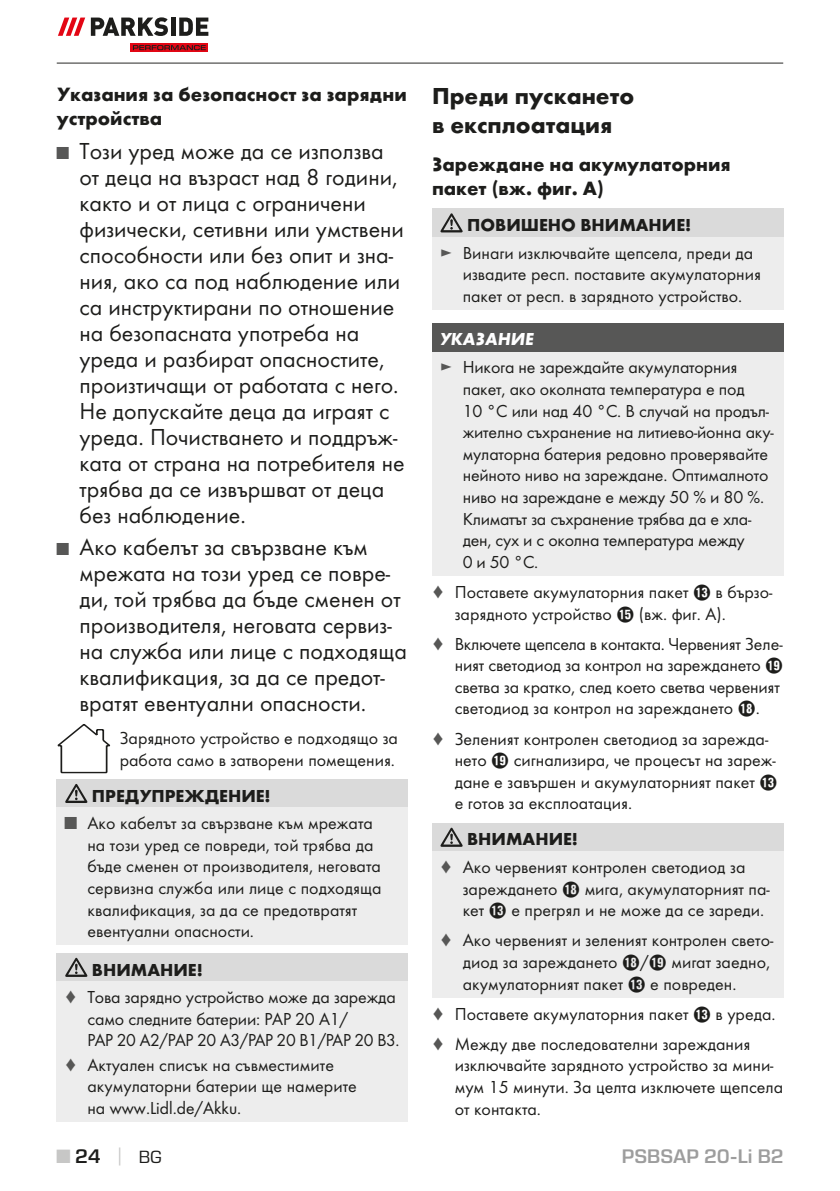
<style>
.page{position:relative;width:840px;height:1191px;background:#fff}
.page>*{position:absolute;margin:0;border:0;box-sizing:border-box;transform-origin:0 0}
.t1{font:24px/26px "Futura Boo";color:#1d1d1b}
.t2{font:700 24px/28.8px "Futura";color:#1d1d1b}
.t3{font:700 20px/24px "Futura";color:#1d1d1b}
.t4{font:600 20px "Eurostile Next LT Pro";color:#9d9d9d}
.t5{font:600 20px "Eurostile Next LT Pro";color:#1d1d1b}
.t6{font:18px/21.6px "Futura Boo";color:#1d1d1b}
.t7{font:700 18px "Futura";color:#1d1d1b}
.t8{font:italic 700 18px "Futura";color:#fff}
.s1{font-size:18px;color:#575756}
.s2{color:#575756}
.s3{font-family:"Hako PI Nummern"}
.s4{font-family:"Futura";font-weight:700;color:#c7c7c6}
.s5{font-family:"Futura";font-weight:700;font-size:18px;color:#c7c7c6}
.s6{font-weight:400;font-size:18px}
</style>
<div class="page">
<hr style="left:57px;top:62px;width:725px;height:2px;background:#70706f">
<svg style="left:130px;top:43px;width:78px;height:9px"></svg>
<svg style="left:133px;top:45px;width:73px;height:5px"></svg>
<svg style="left:58px;top:18px;width:27px;height:18px"></svg>
<svg style="left:91px;top:17px;width:77px;height:19px"></svg>
<hr style="left:171px;top:18px;width:4px;height:18px;background:#1d1d1b">
<svg style="left:179px;top:18px;width:29px;height:18px"></svg>
<svg style="left:57px;top:724px;width:54px;height:49px"></svg>
<div style="left:57px;top:779px;width:351px;height:28px;background:#dadada"></div>
<div style="left:57px;top:807px;width:351px;height:138px;background:#ededed"></div>
<svg style="left:65px;top:784px;width:22px;height:19px"></svg>
<div style="left:57px;top:953px;width:351px;height:28px;background:#dadada"></div>
<div style="left:57px;top:981px;width:351px;height:141px;background:#ededed"></div>
<svg style="left:65px;top:957px;width:22px;height:20px"></svg>
<div style="left:432px;top:209px;width:350px;height:28px;background:#dadada"></div>
<div style="left:432px;top:237px;width:350px;height:73px;background:#ededed"></div>
<svg style="left:440px;top:213px;width:22px;height:19px"></svg>
<div style="left:432px;top:323px;width:350px;height:29px;background:#575756"></div>
<div style="left:432px;top:352px;width:350px;height:224px;background:#ededed"></div>
<div style="left:432px;top:823px;width:350px;height:28px;background:#dadada"></div>
<div style="left:432px;top:851px;width:350px;height:146px;background:#ededed"></div>
<svg style="left:440px;top:827px;width:22px;height:20px"></svg>
<p class="t3" style="left:57px;top:82px;width:351px">Указания за безопасност за зарядни устройства</p>
<p class="t1" style="left:79px;top:138px;width:326px;text-indent:-23px"><span class="s1">■</span> Този уред може да се използва от деца на възраст над 8 години, както и от лица с ограничени физически, сетивни или умствени способности или без опит и зна&shy;ния, ако са под наблюдение или са инструктирани по отношение на безопасната употреба на уреда и разбират опасностите, произтичащи от работата с него.<br>Не допускайте деца да играят с уреда. Почистването и поддръж&shy;ката от страна на потребителя не трябва да се извършват от деца без наблюдение.</p>
<h1 class="t1" style="left:79px;top:534px;width:329px;text-indent:-23px"><span class="s1">■</span> Ако кабелът за свързване към мрежата на този уред се повре&shy;ди, той трябва да бъде сменен от производителя, неговата сервиз&shy;на служба или лице с подходяща квалификация, за да се предот&shy;вратят евентуални опасности.</h1>
<p class="t6" style="left:120px;top:727px;width:279px">Зарядното устройство е подходящо за работа само в затворени помещения.</p>
<p class="t7" style="left:92px;top:784px;width:180px">ПРЕДУПРЕЖДЕНИЕ!</p>
<p class="t6" style="left:87px;top:812px;width:295px;text-indent:-23px"><span class="s2">■</span> Ако кабелът за свързване към мрежата на този уред се повреди, той трябва да бъде сменен от производителя, неговата сервизна служба или лице с подходяща квалификация, за да се предотвратят евентуални опасности.</p>
<p class="t7" style="left:92px;top:958px;width:112px">ВНИМАНИЕ!</p>
<p class="t6" style="left:87px;top:986px;width:311px;text-indent:-23px"><span class="s2">♦</span> Това зарядно устройство може да зарежда само следните батерии: PAP 20 A1/<br>PAP 20 A2/PAP 20 A3/PAP 20 B1/PAP 20 B3.</p>
<p class="t6" style="left:87px;top:1053px;width:271px;text-indent:-23px"><span class="s2">♦</span> Актуален списък на съвместимите акумулаторни батерии ще намерите на www.Lidl.de/Akku.</p>
<h1 class="t2" style="left:432px;top:81px;width:204px">Преди пускането в експлоатация</h1>
<p class="t3" style="left:432px;top:152px;width:300px">Зареждане на акумулаторния пакет (вж. фиг. А)</p>
<p class="t7" style="left:467px;top:214px;width:225px">ПОВИШЕНО ВНИМАНИЕ!</p>
<p class="t6" style="left:462px;top:242px;width:299px;text-indent:-23px"><span class="s2">►</span> Винаги изключвайте щепсела, преди да извадите респ. поставите акумулаторния пакет от респ. в зарядното устройство.</p>
<p class="t8" style="left:440px;top:327px;width:95px">УКАЗАНИЕ</p>
<p class="t6" style="left:462px;top:356px;width:312px;text-indent:-23px"><span class="s2">►</span> Никога не зареждайте акумулаторния пакет, ако околната температура е под<br>10 °C или над 40 °C. В случай на продъл&shy;жително съхранение на литиево-йонна аку&shy;мулаторна батерия редовно проверявайте нейното ниво на зареждане. Оптималното ниво на зареждане е между 50 % и 80 %.<br>Климатът за съхранение трябва да е хла&shy;ден, сух и с околна температура между<br>0 и 50 °C.</p>
<p class="t6" style="left:454px;top:581px;width:319px;text-indent:-23px"><span class="s2">♦</span> Поставете акумулаторния пакет <span class="s3">E</span> в бързо&shy;зарядното устройство <span class="s3">T</span> (вж. фиг. A).</p>
<p class="t6" style="left:454px;top:633px;width:329px;text-indent:-23px"><span class="s2">♦</span> Включете щепсела в контакта. Червеният Зеле&shy;ният светодиод за контрол на зареждането <span class="s3">O </span>светва за кратко, след което светва червеният светодиод за контрол на зареждането <span class="s3">I</span>.</p>
<p class="t6" style="left:454px;top:727px;width:324px;text-indent:-23px"><span class="s2">♦</span> Зеленият контролен светодиод за зарежда&shy;нето <span class="s3">O</span> сигнализира, че процесът на зареж&shy;дане е завършен и акумулаторният пакет <span class="s3">E </span>е готов за експлоатация.</p>
<p class="t7" style="left:467px;top:828px;width:112px">ВНИМАНИЕ!</p>
<p class="t6" style="left:462px;top:856px;width:308px;text-indent:-23px"><span class="s2">♦</span> Ако червеният контролен светодиод за зареждането <span class="s3">I</span> мига, акумулаторният па&shy;кет <span class="s3">E</span> е прегрял и не може да се зареди.</p>
<p class="t6" style="left:462px;top:929px;width:312px;text-indent:-23px"><span class="s2">♦</span> Ако червеният и зеленият контролен свето&shy;диод за зареждането <span class="s3">I</span>/<span class="s3">O</span> мигат заедно, акумулаторният пакет <span class="s3">E</span> е повреден.</p>
<p class="t6" style="left:432px;top:998px;width:343px;line-height:30px"><span class="s2">♦</span> Поставете акумулаторния пакет <span class="s3">E</span> в уреда. <span class="s2">♦</span> Между две последователни зареждания</p>
<p class="t6" style="left:454px;top:1054px;width:330px">изключвайте зарядното устройство за мини&shy;мум 15 минути. За целта изключете щепсела от контакта.</p>
<p class="t5" style="left:57px;top:1144px;width:107px"><span class="s4">■</span> 24 <span class="s5">│</span> <span class="s6">BG</span></p>
<p class="t4" style="left:621px;top:1144px;width:163px">PSBSAP 20-Li B2</p>
</div>
